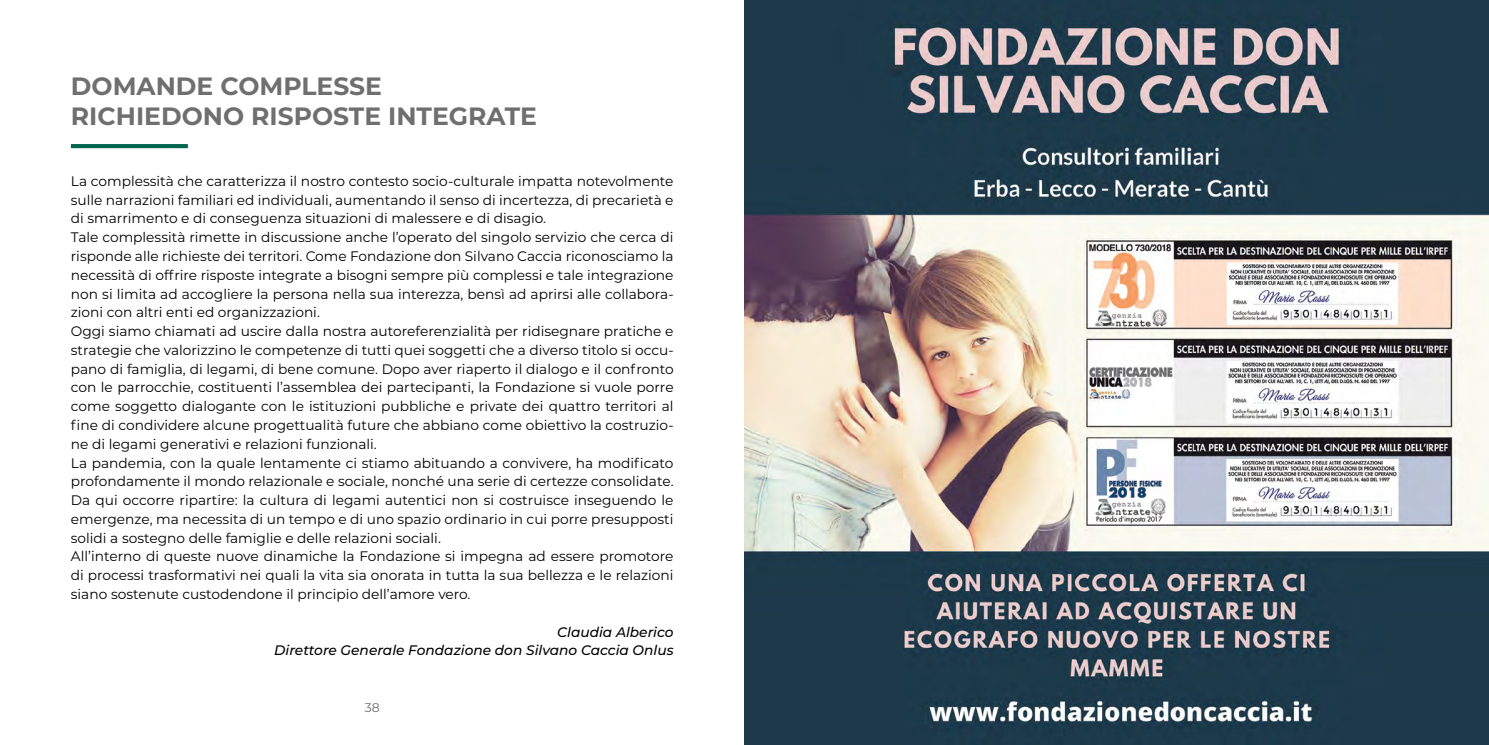
<style>
.page{position:relative;width:1489px;height:745px;background:#fff}
.page>*{position:absolute;margin:0;border:0;box-sizing:border-box;transform-origin:0 0}
.t1{font:700 25px/30px "Montserrat";color:#706f6f}
.t2{font:13.75px/18.8px "Montserrat";color:#000}
.t3{font:italic 500 13.75px/18.8px "Montserrat";color:#000;text-align:right}
.t4{font:12.5px "Montserrat";color:#706f6f}
</style>
<div class="page">
<hr style="left:71px;top:144px;width:117px;height:4px;background:#006650">
<img style="left:744px;top:0;width:744px;height:744px">
<h1 class="t1" style="left:71px;top:70px;width:467px">DOMAND E COMPLESSE<br>RICH IEDONO RISPOSTE INTEGRATE</h1>
<p class="t2" style="left:71px;top:171px;width:604px">La complessità che caratterizza il nostro contesto socio-culturale impatta notevolmente sulle narrazioni familiari ed individuali, aumentando il senso di incertezza, di precarietà e di smarrimento e di conseguenza situazioni di malessere e di disagio.<br>Tale complessità rimette in discussione anche l’operato del singolo servizio che cerca di risponde alle richieste dei territori. Come Fondazione don Silvano Caccia riconosciamo la necessità di offrire risposte integrate a bisogni sempre più complessi e tale integrazione non si limita ad accogliere la persona nella sua interezza, bensì ad aprirsi alle collabora&shy;zioni con altri enti ed organizzazioni.<br>Oggi siamo chiamati ad uscire dalla nostra autoreferenzialità per ridisegnare pratiche e strategie che valorizzino le competenze di tutti quei soggetti che a diverso titolo si occu&shy;pano di famiglia, di legami, di bene comune. Dopo aver riaperto il dialogo e il confronto con le parrocchie, costituenti l’assemblea dei partecipanti, la Fondazione si vuole porre come soggetto dialogante con le istituzioni pubbliche e private dei quattro territori al fine di condividere alcune progettualità future che abbiano come obiettivo la costruzio&shy;ne di legami generativi e relazioni funzionali.<br>La pandemia, con la quale lentamente ci stiamo abituando a convivere, ha modificato profondamente il mondo relazionale e sociale, nonché una serie di certezze consolidate.<br>Da qui occorre ripartire: la cultura di legami autentici non si costruisce inseguendo le emergenze, ma necessita di un tempo e di uno spazio ordinario in cui porre presupposti solidi a sostegno delle famiglie e delle relazioni sociali.<br>All’interno di queste nuove dinamiche la Fondazione si impegna ad essere promotore di processi trasformativi nei quali la vita sia onorata in tutta la sua bellezza e le relazioni siano sostenute custodendone il principio dell’amore vero.</p>
<p class="t3" style="left:274px;top:621px;width:401px">Claudia Alberico<br>Direttore Generale Fondazione don Silvano Caccia Onlus</p>
<p class="t4" style="left:365px;top:698px;width:17px">38</p>
</div>
